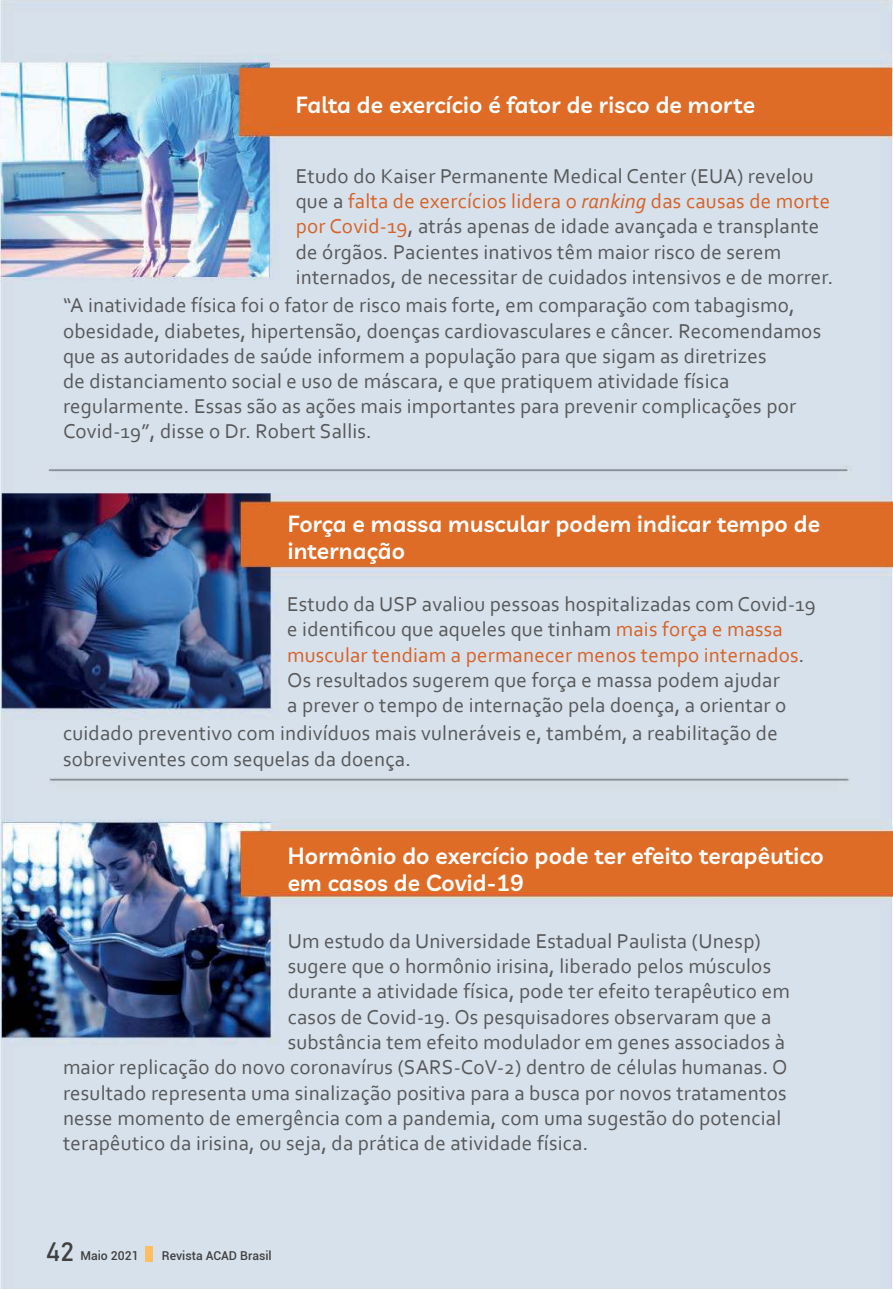
<style>
.page{position:relative;width:893px;height:1290px;background:#fff}
.page>*{position:absolute;margin:0;border:0;box-sizing:border-box;transform-origin:0 0}
.t1{font:600 22.75px/27.3px "Livvic";letter-spacing:.01em;color:#fff}
.t2{font:21px/25.2px "Corbel";letter-spacing:.01em;color:#57585a}
.t3{font:500 12.25px "Roboto";color:#404041}
.s1{color:#d66227}
.s2{font-style:italic;color:#d66227}
.s3{font-family:"Bahnschrift";font-weight:400;font-size:26.25px}
</style>
<div class="page">
<img style="left:0;top:0;width:893px;height:1288px">
<div style="left:145px;top:1246px;width:8px;height:16px;background:#fdbe63"></div>
<p class="t1" style="left:296px;top:90px;width:461px">Falta de exercício é fator de risco de morte</p>
<p class="t2" style="left:296px;top:164px;width:539px">Etudo do Kaiser Permanente Medical Center (EUA) revelou que a <span class="s1">falta de exercícios lidera o</span> <span class="s2">ranking</span> <span class="s1">das causas de morte por Covid-19</span>, atrás apenas de idade avançada e transplante de órgãos. Pacientes inativos têm maior risco de serem internados, de necessitar de cuidados intensivos e de morrer.</p>
<p class="t2" style="left:63px;top:294px;width:760px">“A inatividade física foi o fator de risco mais forte, em comparação com tabagismo, obesidade, diabetes, hipertensão, doenças cardiovasculares e câncer. Recomendamos que as autoridades de saúde informem a população para que sigam as diretrizes<br>de distanciamento social e uso de máscara, e que pratiquem atividade física regularmente. Essas são as ações mais importantes para prevenir complicações por Covid-19”, disse o Dr. Robert Sallis.</p>
<p class="t1" style="left:288px;top:508px;width:534px">Força e massa muscular podem indicar tempo de internação</p>
<p class="t2" style="left:287px;top:592px;width:530px">Estudo da USP avaliou pessoas hospitalizadas com Covid-19 e identificou que aqueles que tinham <span class="s1">mais força e massa muscular tendiam a permanecer menos tempo internados</span>.<br>Os resultados sugerem que força e massa podem ajudar<br>a prever o tempo de internação pela doença, a orientar o</p>
<p class="t2" style="left:63px;top:722px;width:716px">cuidado preventivo com indivíduos mais vulneráveis e, também, a reabilitação de sobreviventes com sequelas da doença.</p>
<p class="t1" style="left:288px;top:840px;width:538px">Hormônio do exercício pode ter efeito terapêutico em casos de Covid-19</p>
<p class="t2" style="left:288px;top:929px;width:504px">Um estudo da Universidade Estadual Paulista (Unesp) sugere que o hormônio irisina, liberado pelos músculos durante a atividade física, pode ter efeito terapêutico em casos de Covid-19. Os pesquisadores observaram que a substância tem efeito modulador em genes associados à</p>
<p class="t2" style="left:63px;top:1056px;width:726px">maior replicação do novo coronavírus (SARS-CoV-2) dentro de células humanas. O resultado representa uma sinalização positiva para a busca por novos tratamentos nesse momento de emergência com a pandemia, com uma sugestão do potencial terapêutico da irisina, ou seja, da prática de atividade física.</p>
<p class="t3" style="left:46px;top:1248px;width:95px"><span class="s3">42</span> Maio 2021</p>
<p class="t3" style="left:162px;top:1248px;width:111px">Revista ACAD Brasil</p>
</div>
